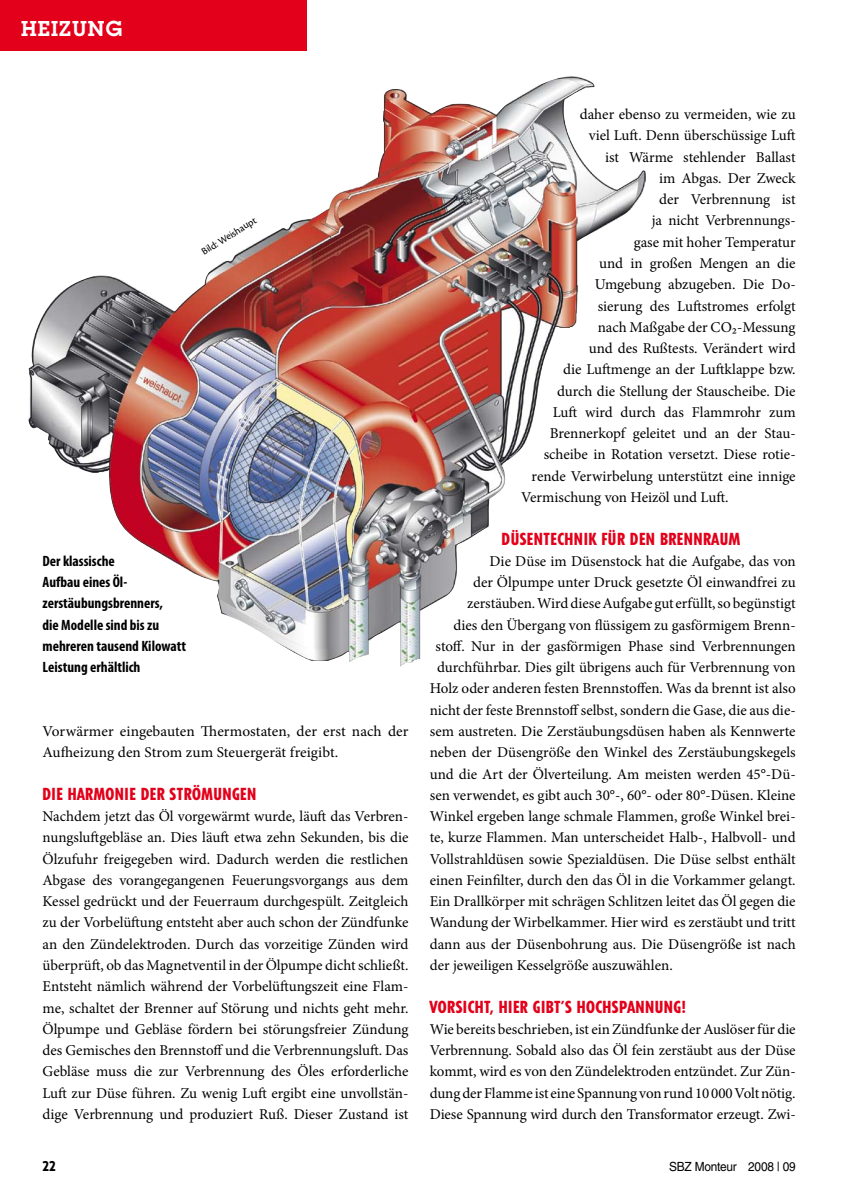
<style>
.page{position:relative;width:851px;height:1204px;background:#fff}
.page>*{position:absolute;margin:0;border:0;box-sizing:border-box;transform-origin:0 0}
.t1{font:600 21px "Lubalin Graph Std";letter-spacing:.05em;color:#fff}
.t2{font:800 condensed 16.5px "Tempo Std";letter-spacing:.03em;color:#e2001a}
.t3{font:15px/21.3px "Minion Pro";color:#000;text-align:justify}
.t4{font:700 condensed 15px/21.3px "Myriad Pro";color:#000}
.t5{font:800 condensed 13.5px "Tempo Std";color:#000}
.t6{font:12.6px "Helvetica LT Std";letter-spacing:-.02em;color:#000;scale:.94 1}
.t7{font:10.5px "Cronos Pro";color:#000}
</style>
<div class="page">
<div style="left:0;top:0;width:306px;height:51px;background:#e2001a"></div>
<img style="left:28px;top:77px;width:618px;height:589px">
<h1 class="t1" style="left:21px;top:15px;width:102px">HEIZUNG</h1>
<p class="t7" style="left:199px;top:247px;width:64px;rotate:-32deg">Bild: Weishaupt</p>
<p class="t4" style="left:43px;top:550px;width:145px">Der klassische<br>Aufbau eines Öl&shy;zerstäubungsbrenners,<br>die Modelle sind bis zu mehreren tausend Kilowatt<br>Leistung erhältlich</p>
<p class="t3" style="left:43px;top:720px;width:367px">Vorwärmer eingebauten Thermostaten, der erst nach der<br>Aufheizung den Strom zum Steuergerät freigibt.</p>
<p class="t2" style="left:43px;top:783px;width:215px">DIE HARMONIE DER STRÖMUNGEN</p>
<p class="t3" style="left:43px;top:805px;width:367px">Nachdem jetzt das Öl vorgewärmt wurde, läuft das Verbren&shy;nungsluftgebläse an. Dies läuft etwa zehn Sekunden, bis die Ölzufuhr freigegeben wird. Dadurch werden die restlichen Abgase des vorangegangenen Feuerungsvorgangs aus dem Kessel gedrückt und der Feuerraum durchgespült. Zeitgleich zu der Vorbelüftung entsteht aber auch schon der Zündfunke an den Zündelektroden. Durch das vorzeitige Zünden wird überprüft, ob das Magnetventil in der Ölpumpe dicht schließt.<br>Entsteht nämlich während der Vorbelüftungszeit eine Flam&shy;me, schaltet der Brenner auf Störung und nichts geht mehr.<br>Ölpumpe und Gebläse fördern bei störungsfreier Zündung des Gemisches den Brennstoff und die Verbrennungsluft. Das Gebläse muss die zur Verbrennung des Öles erforderliche Luft zur Düse führen. Zu wenig Luft ergibt eine unvollstän&shy;dige Verbrennung und produziert Ruß. Dieser Zustand ist</p>
<p class="t3" style="left:579px;top:104px;width:217px">daher ebenso zu vermeiden, wie zu</p>
<p class="t3" style="left:588px;top:125px;width:208px">viel Luft. Denn überschüssige Luft</p>
<p class="t3" style="left:605px;top:146px;width:192px">ist Wärme stehlender Ballast</p>
<p class="t3" style="left:659px;top:167px;width:138px">im Abgas. Der Zweck</p>
<p class="t3" style="left:659px;top:189px;width:138px">der Verbrennung ist</p>
<p class="t3" style="left:651px;top:210px;width:145px">ja nicht Verbrennungs-</p>
<p class="t3" style="left:633px;top:231px;width:163px">gase mit hoher Temperatur</p>
<p class="t3" style="left:599px;top:253px;width:198px">und in großen Mengen an die</p>
<p class="t3" style="left:594px;top:274px;width:202px">Umgebung abzugeben. Die Do-</p>
<p class="t3" style="left:597px;top:295px;width:199px">sierung des Luftstromes erfolgt</p>
<p class="t3" style="left:597px;top:316px;width:199px">nach Maßgabe der CO₂-Messung</p>
<p class="t3" style="left:588px;top:338px;width:208px">und des Rußtests. Verändert wird</p>
<p class="t3" style="left:563px;top:359px;width:234px">die Luftmenge an der Luftklappe bzw.</p>
<p class="t3" style="left:557px;top:380px;width:240px">durch die Stellung der Stauscheibe. Die</p>
<p class="t3" style="left:552px;top:401px;width:244px">Luft wird durch das Flammrohr zum</p>
<p class="t3" style="left:549px;top:423px;width:247px">Brennerkopf geleitet und an der Stau-</p>
<p class="t3" style="left:543px;top:444px;width:253px">scheibe in Rotation versetzt. Diese rotie-</p>
<p class="t3" style="left:531px;top:465px;width:265px">rende Verwirbelung unterstützt eine innige</p>
<p class="t3" style="left:521px;top:486px;width:209px">Vermischung von Heizöl und Luft.</p>
<p class="t2" style="left:501px;top:528px;width:240px">DÜSENTECHNIK FÜR DEN BRENNRAUM</p>
<p class="t3" style="left:489px;top:550px;width:307px">Die Düse im Düsenstock hat die Aufgabe, das von</p>
<p class="t3" style="left:473px;top:571px;width:324px">der Ölpumpe unter Druck gesetzte Öl einwandfrei zu</p>
<p class="t3" style="left:467px;top:593px;width:330px">zerstäuben. Wird diese Aufgabe gut erfüllt, so begünstigt</p>
<p class="t3" style="left:453px;top:614px;width:343px">dies den Übergang von flüssigem zu gasförmigem Brenn-</p>
<p class="t3" style="left:435px;top:635px;width:361px">stoff. Nur in der gasförmigen Phase sind Verbrennungen</p>
<p class="t3" style="left:437px;top:656px;width:360px">durchführbar. Dies gilt übrigens auch für Verbrennung von</p>
<p class="t3" style="left:429px;top:678px;width:367px">Holz oder anderen festen Brennstoffen. Was da brennt ist also</p>
<p class="t3" style="left:429px;top:699px;width:367px">nicht der feste Brennstoff selbst, sondern die Gase, die aus die-</p>
<p class="t3" style="left:429px;top:720px;width:367px">sem austreten. Die Zerstäubungsdüsen haben als Kennwerte</p>
<p class="t3" style="left:429px;top:741px;width:367px">neben der Düsengröße den Winkel des Zerstäubungskegels</p>
<p class="t3" style="left:429px;top:763px;width:367px">und die Art der Ölverteilung. Am meisten werden 45°-Dü-</p>
<p class="t3" style="left:429px;top:784px;width:367px">sen verwendet, es gibt auch 30°-, 60°- oder 80°-Düsen. Kleine</p>
<p class="t3" style="left:429px;top:805px;width:367px">Winkel ergeben lange schmale Flammen, große Winkel brei-</p>
<p class="t3" style="left:429px;top:827px;width:367px">te, kurze Flammen. Man unterscheidet Halb-, Halbvoll- und</p>
<p class="t3" style="left:429px;top:848px;width:367px">Vollstrahldüsen sowie Spezialdüsen. Die Düse selbst enthält</p>
<p class="t3" style="left:429px;top:869px;width:367px">einen Feinfilter, durch den das Öl in die Vorkammer gelangt.</p>
<p class="t3" style="left:429px;top:890px;width:367px">Ein Drallkörper mit schrägen Schlitzen leitet das Öl gegen die</p>
<p class="t3" style="left:429px;top:912px;width:367px">Wandung der Wirbelkammer. Hier wird es zerstäubt und tritt</p>
<p class="t3" style="left:429px;top:933px;width:367px">dann aus der Düsenbohrung aus. Die Düsengröße ist nach</p>
<p class="t3" style="left:429px;top:954px;width:244px">der jeweiligen Kesselgröße auszuwählen.</p>
<p class="t2" style="left:429px;top:996px;width:257px">VORSICHT, HIER GIBT’S HOCHSPANNUNG!</p>
<p class="t3" style="left:429px;top:1018px;width:367px">Wie bereits beschrieben, ist ein Zündfunke der Auslöser für die Verbrennung. Sobald also das Öl fein zerstäubt aus der Düse kommt, wird es von den Zündelektroden entzündet. Zur Zün&shy;dung der Flamme ist eine Spannung von rund 10000 Volt nötig.<br>Diese Spannung wird durch den Transformator erzeugt. Zwi-</p>
<p class="t5" style="left:43px;top:1157px;width:14px">22</p>
<p class="t6" style="left:669px;top:1158px;width:136px">SBZ Monteur 2008 | 09</p>
</div>
